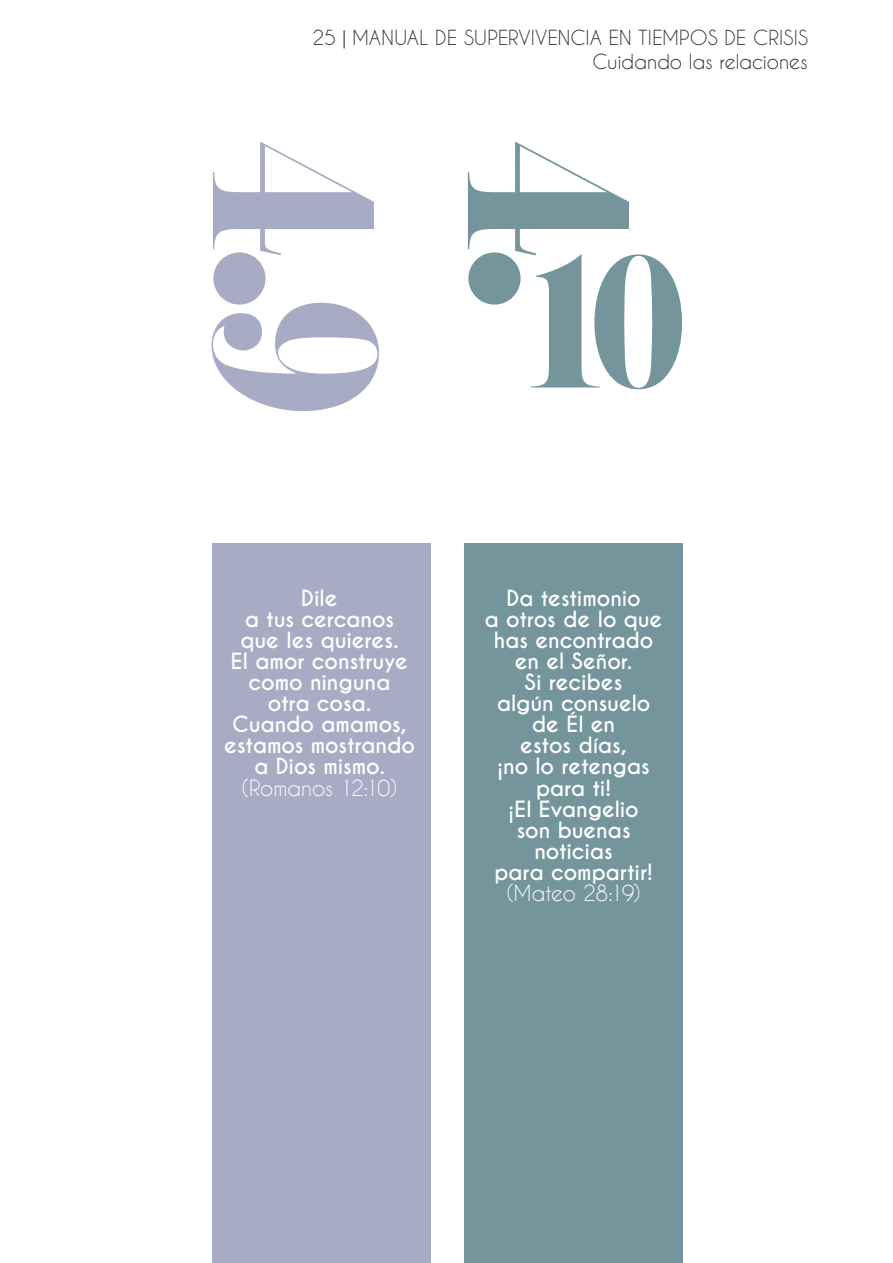
<style>
.page{position:relative;width:893px;height:1263px;background:#fff}
.page>*{position:absolute;margin:0;border:0;box-sizing:border-box;transform-origin:0 0}
.t1{font:225px "Pistilli";color:#a8abc4;scale:.9 1}
.t2{font:225px "Pistilli";color:#73959b;scale:.9 1}
.t3{font:180px "Pistilli";color:#73959b}
.t4{font:700 21px/21px "Caviar Dreams";letter-spacing:-.01em;color:#fff;text-align:center}
.t5{font:21px "Caviar Dreams";letter-spacing:-.015em;color:#fff}
.t6{font:19.5px/23.4px "Caviar Dreams";color:#2e3036;text-align:right}
.s1{font-size:18.75px;color:#000}
</style>
<div class="page">
<div style="left:212px;top:543px;width:218px;height:720px;background:#a8abc4"></div>
<div style="left:464px;top:543px;width:219px;height:720px;background:#73959b"></div>
<p class="t6" style="left:312px;top:26px;width:497px">25 <span class="s1">|</span> MANUAL DE SUPERVIVENCIA EN TIEMPOS DE CRISIS<br>Cuidando las relaciones</p>
<h1 class="t1" style="left:443px;top:138px;width:315px;rotate:90deg">4.9</h1>
<h1 class="t2" style="left:698px;top:138px;width:197px;rotate:90deg">4.</h1>
<h2 class="t3" style="left:509px;top:203px;width:181px">10</h2>
<p class="t4" style="left:224px;top:589px;width:192px">Dile<br>a tus cercanos que les quieres.<br>El amor construye como ninguna<br>otra cosa.<br>Cuando amamos, estamos mostrando a Dios mismo.</p>
<p class="t5" style="left:242px;top:775px;width:156px">(Romanos 12:10)</p>
<p class="t4" style="left:485px;top:589px;width:179px">Da testimonio<br>a otros de lo que has encontrado en el Señor.<br>Si recibes<br>algún consuelo de Él en<br>estos días,<br>¡no lo retengas para ti!<br>¡El Evangelio<br>son buenas noticias<br>para compartir!</p>
<p class="t5" style="left:507px;top:880px;width:135px">(Mateo 28:19)</p>
</div>
